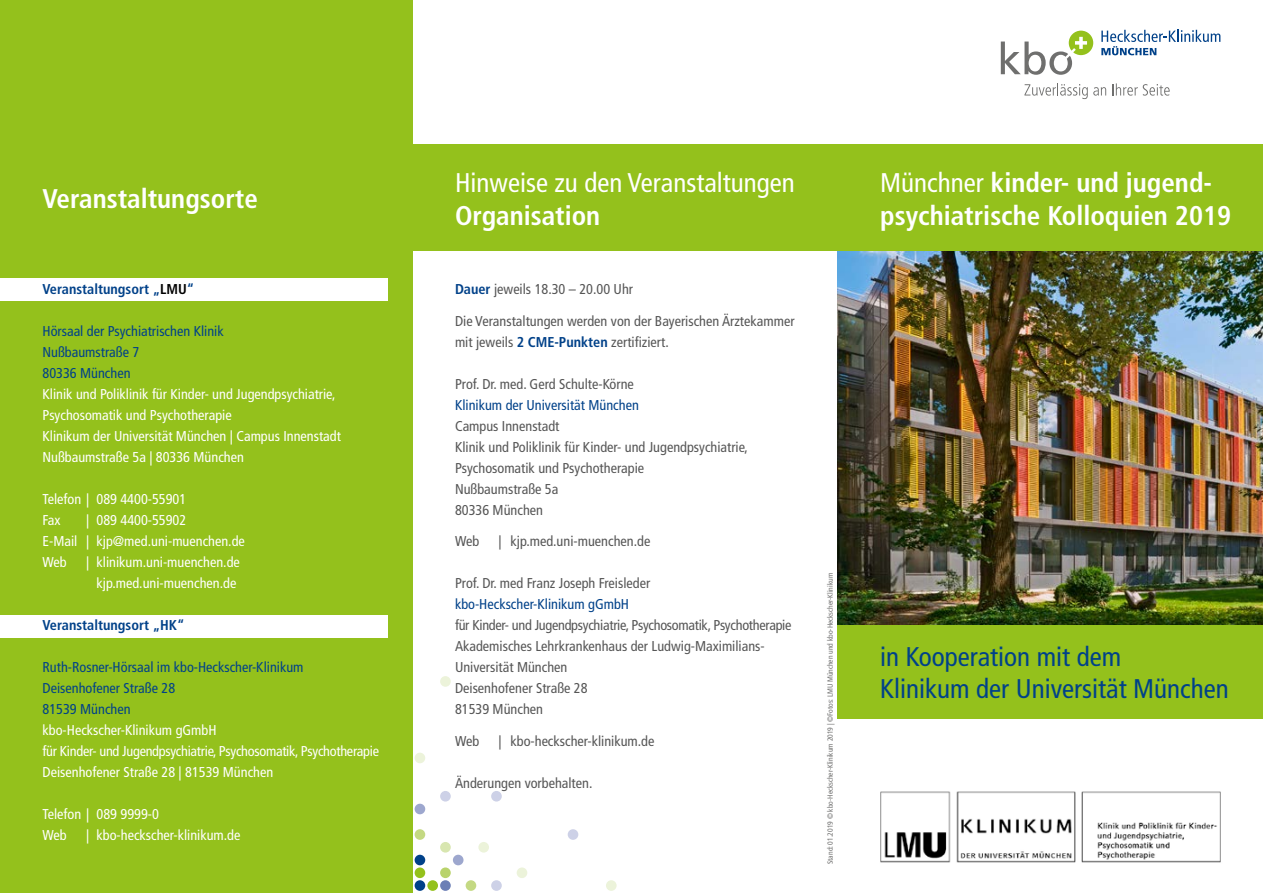
<style>
.page{position:relative;width:1263px;height:893px;background:#fff}
.page>*{position:absolute;margin:0;border:0;box-sizing:border-box;transform-origin:0 0}
.t1{font:700 condensed 27px/33px "Frutiger LT Com";color:#fff}
.t2{font:condensed 27px/33px "Frutiger LT Com";color:#004189}
.t3{font:condensed 27px "Frutiger LT Com";color:#fff}
.t4{font:condensed 14.25px/21px "Frutiger LT Com";color:#565656}
.t5{font:condensed 14.25px/21px "Frutiger LT Com";color:#fff}
.t6{font:condensed 14.25px/21px "Frutiger LT Com";color:#004189}
.t7{font:condensed 14.25px/21px "Frutiger LT Com";letter-spacing:-.02em;color:#fff}
.t8{font:700 condensed 14.25px "Frutiger LT Com";color:#004189}
.t9{font:condensed 7.5px "Frutiger LT Com";color:#6f6f6e}
.s1{color:#000}
.s2{font-weight:700;color:#004189}
.s3{font-weight:400}
</style>
<div class="page">
<div style="left:0;top:0;width:412px;height:893px;background:#94c11c"></div>
<div style="left:0;top:278px;width:387px;height:22px;background:#fff"></div>
<div style="left:0;top:615px;width:387px;height:22px;background:#fff"></div>
<div style="left:606px;top:880px;width:11px;height:11px;background:#ecf3da;border-radius:50%"></div>
<div style="left:491px;top:880px;width:11px;height:11px;background:#cdd1e7;border-radius:50%"></div>
<div style="left:466px;top:880px;width:10px;height:11px;background:#c4d983;border-radius:50%"></div>
<div style="left:440px;top:880px;width:11px;height:11px;background:#6c7fb6;border-radius:50%"></div>
<div style="left:427px;top:880px;width:11px;height:11px;background:#94c11c;border-radius:50%"></div>
<div style="left:415px;top:880px;width:10px;height:11px;background:#004189;border-radius:50%"></div>
<div style="left:517px;top:867px;width:10px;height:11px;background:#ecf3da;border-radius:50%"></div>
<div style="left:440px;top:867px;width:11px;height:11px;background:#b9d36b;border-radius:50%"></div>
<div style="left:415px;top:867px;width:10px;height:11px;background:#94c11c;border-radius:50%"></div>
<div style="left:453px;top:855px;width:10px;height:10px;background:#9da7ce;border-radius:50%"></div>
<div style="left:415px;top:855px;width:10px;height:10px;background:#004189;border-radius:50%"></div>
<div style="left:478px;top:842px;width:11px;height:11px;background:#ecf3da;border-radius:50%"></div>
<div style="left:440px;top:842px;width:11px;height:11px;background:#d8e6b0;border-radius:50%"></div>
<div style="left:568px;top:829px;width:10px;height:11px;background:#cdd1e7;border-radius:50%"></div>
<div style="left:415px;top:829px;width:10px;height:11px;background:#c4d983;border-radius:50%"></div>
<div style="left:415px;top:804px;width:10px;height:10px;background:#9da7ce;border-radius:50%"></div>
<div style="left:491px;top:791px;width:11px;height:10px;background:#cdd1e7;border-radius:50%"></div>
<div style="left:440px;top:791px;width:11px;height:10px;background:#cdd1e7;border-radius:50%"></div>
<div style="left:415px;top:753px;width:10px;height:10px;background:#ecf3da;border-radius:50%"></div>
<div style="left:440px;top:676px;width:11px;height:11px;background:#ecf3da;border-radius:50%"></div>
<img style="left:838px;top:251px;width:425px;height:374px">
<div style="left:412px;top:145px;width:426px;height:106px;background:#94c11c"></div>
<div style="left:838px;top:145px;width:425px;height:106px;background:#94c11c"></div>
<div style="left:838px;top:625px;width:425px;height:94px;background:#94c11c"></div>
<svg style="left:1001px;top:31px;width:92px;height:44px"></svg>
<svg style="left:1101px;top:30px;width:119px;height:25px"></svg>
<svg style="left:1024px;top:83px;width:82px;height:16px"></svg>
<svg style="left:1112px;top:83px;width:58px;height:13px"></svg>
<img style="left:880px;top:791px;width:341px;height:72px">
<h1 class="t1" style="left:43px;top:183px;width:217px">Veranstaltungsorte</h1>
<p class="t8" style="left:43px;top:281px;width:153px">Veranstaltungsort „<span class="s1">LMU</span>“</p>
<p class="t6" style="left:43px;top:321px;width:183px">Hörsaal der Psychiatrischen Klinik<br>Nußbaumstraße 7<br>80336 München</p>
<p class="t5" style="left:43px;top:384px;width:300px">Klinik und Poliklinik für Kinder- und Jugendpsychiatrie, Psychosomatik und Psychotherapie<br>Klinikum der Universität München | Campus Innenstadt Nußbaumstraße 5a | 80336 München</p>
<p class="t5" style="left:43px;top:489px;width:145px">Telefon | 089 4400-55901<br>Fax</p>
<p class="t5" style="left:43px;top:510px;width:204px;text-indent:43px">| 089 4400-55902<br>E-Mail | kjp@med.uni-muenchen.de<br>Web</p>
<p class="t5" style="left:86px;top:552px;width:155px;text-align:center">| klinikum.uni-muenchen.de kjp.med.uni-muenchen.de</p>
<p class="t8" style="left:43px;top:617px;width:143px">Veranstaltungsort „HK“</p>
<p class="t6" style="left:43px;top:657px;width:262px">Ruth-Rosner-Hörsaal im kbo-Heckscher-Klinikum<br>Deisenhofener Straße 28<br>81539 München</p>
<p class="t7" style="left:43px;top:720px;width:338px">kbo-Heckscher-Klinikum gGmbH<br>für Kinder- und Jugendpsychiatrie, Psychosomatik, Psychotherapie<br>Deisenhofener Straße 28 | 81539 München</p>
<p class="t5" style="left:43px;top:804px;width:118px">Telefon | 089 9999-0<br>Web</p>
<p class="t5" style="left:86px;top:825px;width:156px">| kbo-heckscher-klinikum.de</p>
<h1 class="t3" style="left:455px;top:167px;width:341px">Hinweise zu den Veranstaltungen</h1>
<h1 class="t1" style="left:455px;top:199px;width:147px">Organisation</h1>
<p class="t4" style="left:455px;top:279px;width:180px"><span class="s2">Dauer</span> jeweils 18.30 – 20.00 Uhr</p>
<p class="t4" style="left:455px;top:310px;width:341px">Die Veranstaltungen werden von der Bayerischen Ärztekammer mit jeweils <span class="s2">2 CME-Punkten</span> zertifiziert.</p>
<p class="t4" style="left:455px;top:373px;width:180px">Prof. Dr. med. Gerd Schulte-Körne</p>
<p class="t6" style="left:455px;top:394px;width:185px">Klinikum der Universität München</p>
<p class="t4" style="left:455px;top:415px;width:294px">Campus Innenstadt<br>Klinik und Poliklinik für Kinder- und Jugendpsychiatrie,<br>Psychosomatik und Psychotherapie<br>Nußbaumstraße 5a<br>80336 München</p>
<p class="t4" style="left:455px;top:531px;width:26px">Web</p>
<p class="t4" style="left:498px;top:531px;width:153px">| kjp.med.uni-muenchen.de</p>
<p class="t4" style="left:455px;top:573px;width:197px">Prof. Dr. med Franz Joseph Freisleder</p>
<p class="t6" style="left:455px;top:594px;width:176px">kbo-Heckscher-Klinikum gGmbH</p>
<p class="t4" style="left:455px;top:615px;width:338px">für Kinder- und Jugendpsychiatrie, Psychosomatik, Psychotherapie Akademisches Lehrkrankenhaus der Ludwig-Maximilians-Universität München<br>Deisenhofener Straße 28<br>81539 München</p>
<p class="t4" style="left:455px;top:730px;width:26px">Web</p>
<p class="t4" style="left:498px;top:730px;width:158px">| kbo-heckscher-klinikum.de</p>
<p class="t4" style="left:455px;top:772px;width:139px">Änderungen vorbehalten.</p>
<p class="t9" style="left:826px;top:864px;width:293px;rotate:-90deg">Stand: 01.2019 © kbo-Heckscher-Klinikum 2019 | ©Fotos: LMU München und kbo-Heckscher-Klinikum</p>
<h1 class="t1" style="left:880px;top:166px;width:352px"><span class="s3">Münchner</span> kinder- und jugend&shy;psychiatrische Kolloquien 2019</h1>
<h1 class="t2" style="left:880px;top:640px;width:350px">in Kooperation mit dem<br>Klinikum der Universität München</h1>
</div>
